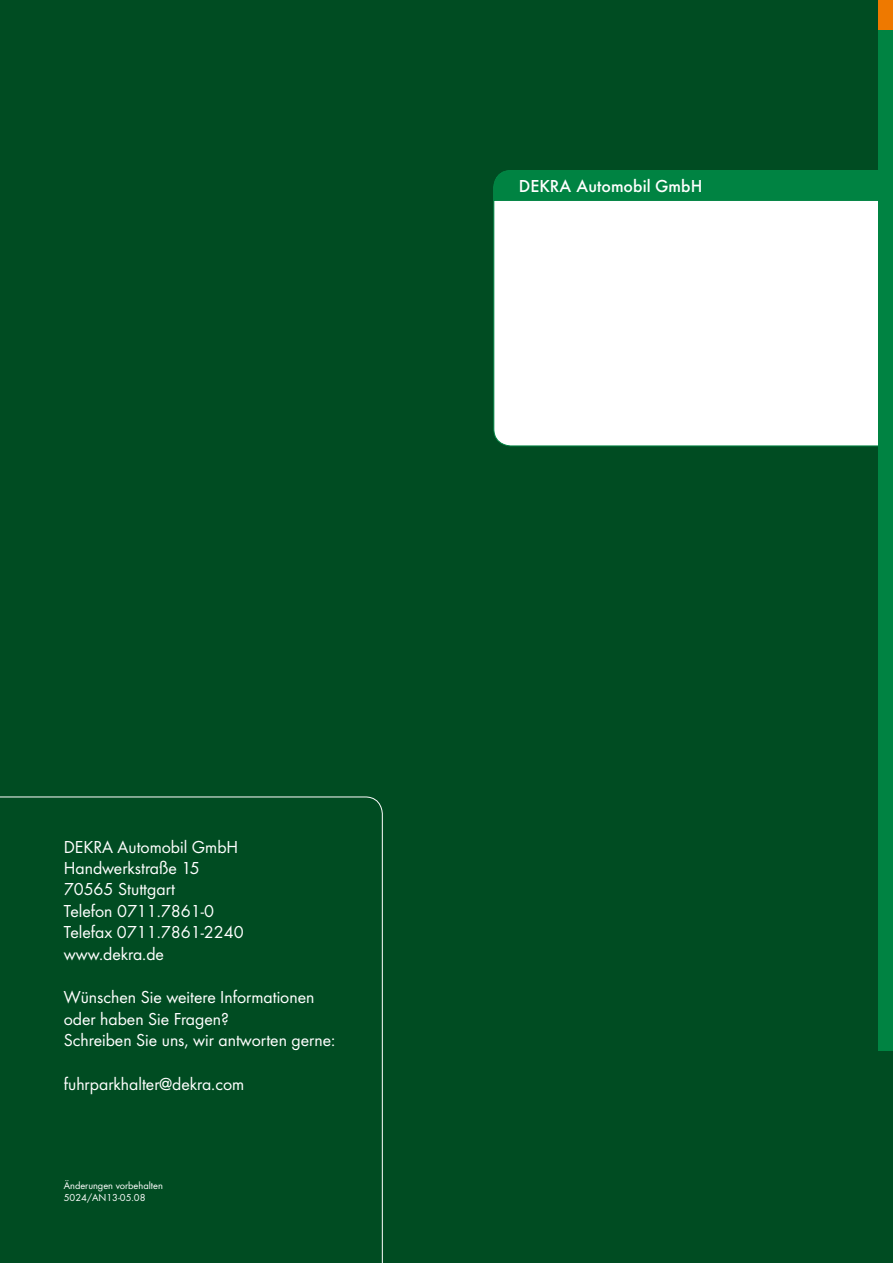
<style>
.page{position:relative;width:893px;height:1263px;background:#004c22}
.page>*{position:absolute;margin:0;border:0;box-sizing:border-box;transform-origin:0 0}
.t1{font:18px/21.5px "Futura T Boo";color:#fff}
.t2{font:500 18px "Futura T";color:#fff}
.t3{font:10.5px/12.6px "Futura T Boo";color:#fff}
</style>
<div class="page">
<div style="left:493px;top:201px;width:385px;height:246px;background:#fff"></div>
<div style="left:493px;top:170px;width:385px;height:31px;background:#008342"></div>
<div style="left:878px;top:0;width:15px;height:1050px;background:#008342"></div>
<div style="left:878px;top:0;width:15px;height:30px;background:#ee7900"></div>
<svg style="left:0;top:797px;width:383px;height:466px"></svg>
<p class="t2" style="left:519px;top:176px;width:185px">DEKRA Automobil GmbH</p>
<p class="t1" style="left:64px;top:836px;width:181px">DEKRA Automobil GmbH<br>Handwerkstraße 15<br>70565 Stuttgart<br>Telefon 0711.7861-0<br>Telefax 0711.7861-2240 www.dekra.de</p>
<p class="t1" style="left:64px;top:987px;width:273px">Wünschen Sie weitere Informationen oder haben Sie Fragen?<br>Schreiben Sie uns, wir antworten gerne:</p>
<p class="t1" style="left:64px;top:1073px;width:182px">fuhrparkhalter@dekra.com</p>
<p class="t3" style="left:64px;top:1179px;width:101px">Änderungen vorbehalten<br>5024/AN13-05.08</p>
</div>
